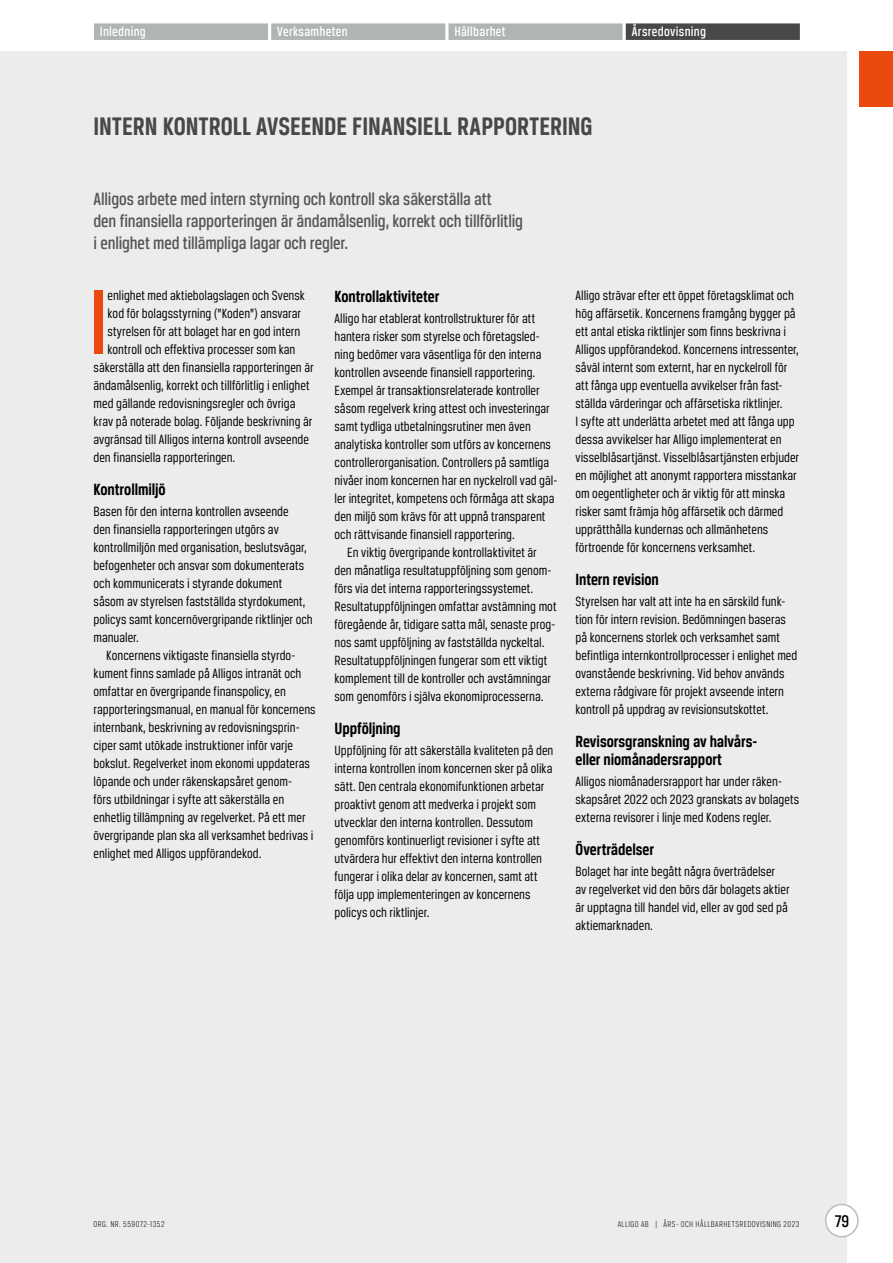
<style>
.page{position:relative;width:893px;height:1263px;background:#fff}
.page>*{position:absolute;margin:0;border:0;box-sizing:border-box;transform-origin:0 0}
.t1{font:500 97.35px "Breuer Condensed";color:#eb4a0e}
.t2{font:700 27px "Breuer Condensed";color:#474847}
.t3{font:500 18.75px/21.8px "Breuer Condensed";letter-spacing:-.01em;color:#555756}
.t4{font:500 18px "Breuer Condensed";color:#000}
.t5{font:700 17.25px/18px "Breuer Condensed";letter-spacing:-.005em;color:#000}
.t6{font:14.25px/18px "Breuer Condensed";color:#000}
.t7{font:500 14.25px "Breuer Condensed";letter-spacing:.02em;color:#fff}
.t8{font:300 9px "Breuer Condensed";letter-spacing:.05em;color:#000}
</style>
<div class="page">
<div style="left:0;top:51px;width:846px;height:1212px;background:#ececec"></div>
<div style="left:859px;top:51px;width:34px;height:55px;background:#eb4a0e"></div>
<div style="left:826px;top:1204px;width:32px;height:33px;background:#fff;border-radius:50%"></div>
<div style="left:825px;top:1204px;width:34px;height:33px;border:2px solid #bbbdbd;border-radius:50%"></div>
<div style="left:94px;top:23px;width:174px;height:17px;background:#b1b4b4"></div>
<div style="left:271px;top:23px;width:174px;height:17px;background:#b1b4b4"></div>
<div style="left:448px;top:23px;width:175px;height:17px;background:#b1b4b4"></div>
<div style="left:626px;top:23px;width:174px;height:17px;background:#474847"></div>
<p class="t7" style="left:100px;top:24px;width:48px">Inledning</p>
<p class="t7" style="left:277px;top:24px;width:72px">Verksamheten</p>
<p class="t7" style="left:454px;top:24px;width:53px">Hållbarhet</p>
<p class="t7" style="left:632px;top:24px;width:76px">Årsredovisning</p>
<h2 class="t2" style="left:94px;top:111px;width:501px">INTERN KONTROLL AVSEENDE FINANSIELL RAPPORTERING</h2>
<h3 class="t3" style="left:94px;top:188px;width:431px">Alligos arbete med intern styrning och kontroll ska säkerställa att<br>den finansiella rapporteringen är ändamålsenlig, korrekt och tillförlitlig i enlighet med tillämpliga lagar och regler.</h3>
<h1 class="t1" style="left:88px;top:269px;width:22px">I</h1>
<p class="t6" style="left:108px;top:286px;width:199px">enlighet med aktiebolagslagen och Svensk</p>
<p class="t6" style="left:108px;top:304px;width:195px">kod för bolagsstyrning (”Koden”) ansvarar</p>
<p class="t6" style="left:108px;top:322px;width:194px">styrelsen för att bolaget har en god intern</p>
<p class="t6" style="left:108px;top:340px;width:189px">kontroll och effektiva processer som kan</p>
<p class="t6" style="left:94px;top:358px;width:222px">säkerställa att den finansiella rapporteringen är</p>
<p class="t6" style="left:94px;top:376px;width:217px">ändamålsenlig, korrekt och tillförlitlig i enlighet</p>
<p class="t6" style="left:94px;top:394px;width:203px">med gällande redovisningsregler och övriga</p>
<p class="t6" style="left:94px;top:412px;width:220px">krav på noterade bolag. Följande beskrivning är</p>
<p class="t6" style="left:94px;top:430px;width:217px">avgränsad till Alligos interna kontroll avseende</p>
<p class="t6" style="left:94px;top:448px;width:143px">den finansiella rapporteringen.</p>
<p class="t5" style="left:94px;top:480px;width:74px">Kontrollmiljö</p>
<p class="t6" style="left:94px;top:502px;width:221px">Basen för den interna kontrollen avseende<br>den finansiella rapporteringen utgörs av kontrollmiljön med organisation, beslutsvägar, befogenheter och ansvar som dokumenterats och kommunicerats i styrande dokument såsom av styrelsen fastställda styrdokument, policys samt koncernövergripande riktlinjer och manualer.</p>
<p class="t6" style="left:94px;top:646px;width:224px;text-indent:13px">Koncernens viktigaste finansiella styrdo&shy;kument finns samlade på Alligos intranät och omfattar en övergripande finanspolicy, en rapporteringsmanual, en manual för koncernens internbank, beskrivning av redovisningsprin&shy;ciper samt utökade instruktioner inför varje bokslut. Regelverket inom ekonomi uppdateras löpande och under räkenskapsåret genom-<br>förs utbildningar i syfte att säkerställa en enhetlig tillämpning av regelverket. På ett mer övergripande plan ska all verksamhet bedrivas i enlighet med Alligos uppförandekod.</p>
<p class="t5" style="left:334px;top:287px;width:106px">Kontrollaktiviteter</p>
<p class="t6" style="left:334px;top:309px;width:224px">Alligo har etablerat kontrollstrukturer för att hantera risker som styrelse och företagsled&shy;ning bedömer vara väsentliga för den interna kontrollen avseende finansiell rapportering.<br>Exempel är transaktionsrelaterade kontroller såsom regelverk kring attest och investeringar samt tydliga utbetalningsrutiner men även analytiska kontroller som utförs av koncernens controllerorganisation. Controllers på samtliga nivåer inom koncernen har en nyckelroll vad gäl&shy;ler integritet, kompetens och förmåga att skapa den miljö som krävs för att uppnå transparent och rättvisande finansiell rapportering.</p>
<p class="t6" style="left:334px;top:543px;width:223px;text-indent:13px">En viktig övergripande kontrollaktivitet är den månatliga resultatuppföljning som genom&shy;förs via det interna rapporteringssystemet.<br>Resultatuppföljningen omfattar avstämning mot föregående år, tidigare satta mål, senaste prog&shy;nos samt uppföljning av fastställda nyckeltal.<br>Resultatuppföljningen fungerar som ett viktigt komplement till de kontroller och avstämningar som genomförs i själva ekonomiprocesserna.</p>
<p class="t5" style="left:334px;top:719px;width:68px">Uppföljning</p>
<p class="t6" style="left:334px;top:741px;width:220px">Uppföljning för att säkerställa kvaliteten på den interna kontrollen inom koncernen sker på olika sätt. Den centrala ekonomifunktionen arbetar proaktivt genom att medverka i projekt som utvecklar den interna kontrollen. Dessutom genomförs kontinuerligt revisioner i syfte att utvärdera hur effektivt den interna kontrollen fungerar i olika delar av koncernen, samt att följa upp implementeringen av koncernens policys och riktlinjer.</p>
<p class="t6" style="left:575px;top:286px;width:225px">Alligo strävar efter ett öppet företagsklimat och hög affärsetik. Koncernens framgång bygger på ett antal etiska riktlinjer som finns beskrivna i Alligos uppförandekod. Koncernens intressenter, såväl internt som externt, har en nyckelroll för att fånga upp eventuella avvikelser från fast&shy;ställda värderingar och affärsetiska riktlinjer.<br>I syfte att underlätta arbetet med att fånga upp dessa avvikelser har Alligo implementerat en visselblåsartjänst. Visselblåsartjänsten erbjuder en möjlighet att anonymt rapportera misstankar om oegentligheter och är viktig för att minska risker samt främja hög affärsetik och därmed upprätthålla kundernas och allmänhetens förtroende för koncernens verksamhet.</p>
<p class="t5" style="left:575px;top:570px;width:85px">Intern revision</p>
<p class="t6" style="left:575px;top:592px;width:223px">Styrelsen har valt att inte ha en särskild funk&shy;tion för intern revision. Bedömningen baseras på koncernens storlek och verksamhet samt befintliga internkontrollprocesser i enlighet med ovanstående beskrivning. Vid behov används externa rådgivare för projekt avseende intern kontroll på uppdrag av revisionsutskottet.</p>
<p class="t5" style="left:575px;top:732px;width:183px">Revisorsgranskning av halvårs&shy;eller niomånadersrapport</p>
<p class="t6" style="left:575px;top:772px;width:225px">Alligos niomånadersrapport har under räken&shy;skapsåret 2022 och 2023 granskats av bolagets externa revisorer i linje med Kodens regler.</p>
<p class="t5" style="left:575px;top:840px;width:80px">Överträdelser</p>
<p class="t6" style="left:575px;top:862px;width:216px">Bolaget har inte begått några överträdelser av regelverket vid den börs där bolagets aktier är upptagna till handel vid, eller av god sed på aktiemarknaden.</p>
<p class="t8" style="left:94px;top:1219px;width:72px">ORG. NR. 559072-1352</p>
<p class="t8" style="left:618px;top:1219px;width:183px">ALLIGO AB | ÅRS- OCH HÅLLBARHETSREDOVISNING 2023</p>
<p class="t4" style="left:835px;top:1211px;width:16px">79</p>
</div>
